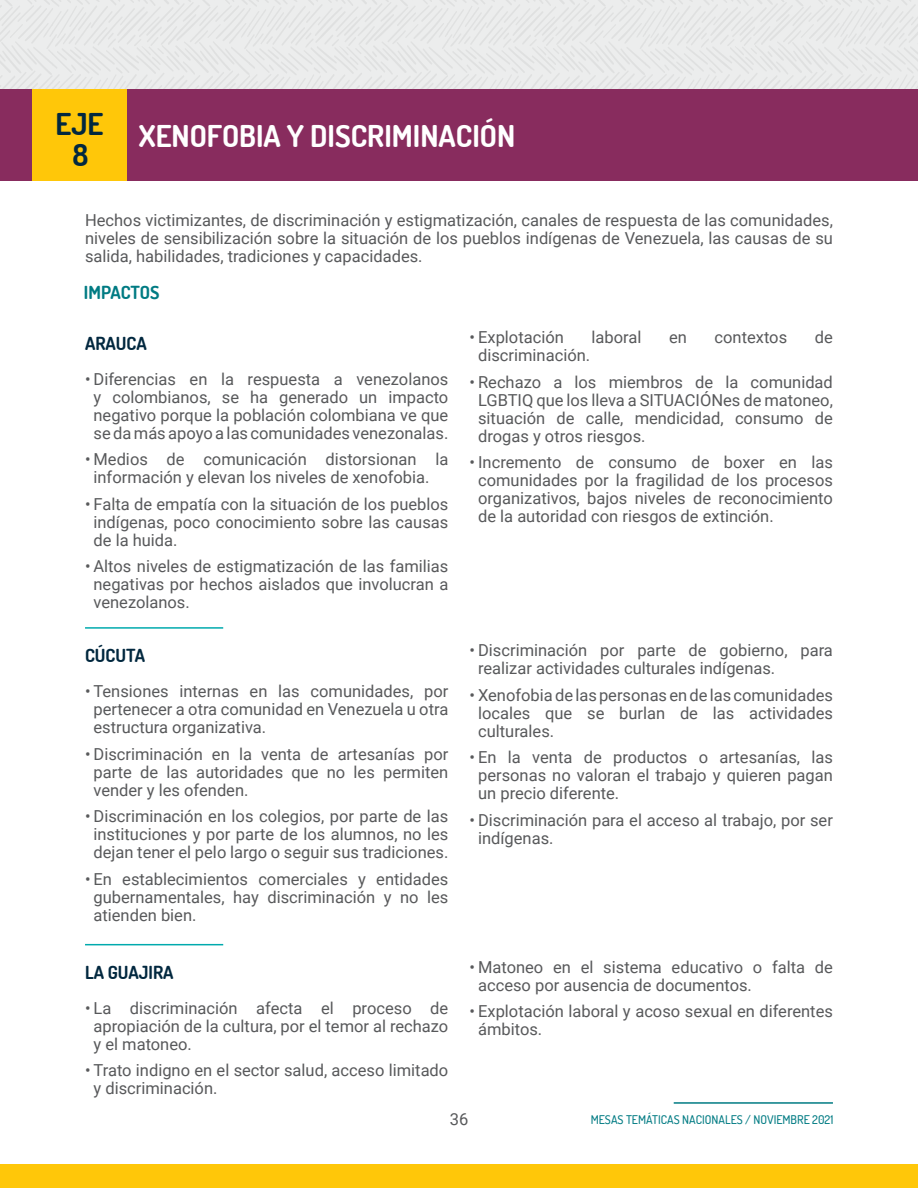
<style>
.page{position:relative;width:918px;height:1188px;background:#fff}
.page>*{position:absolute;margin:0;border:0;box-sizing:border-box;transform-origin:0 0}
.t1{font:700 30px "Dosis";color:#fff}
.t2{font:700 30px "Dosis";color:#02283f}
.t3{font:700 18px "Dosis";color:#02283f}
.t4{font:700 18px "Dosis";color:#007b83}
.t5{font:16.5px/18px "Roboto";color:#58595b;text-align:justify}
.t6{font:500 12px "Dosis";color:#007b83}
</style>
<div class="page">
<div style="left:0;top:0;width:918px;height:92px;background:#eceded"></div>
<hr style="left:674px;top:1102px;width:159px;height:2px;background:#007b83">
<div style="left:0;top:1165px;width:918px;height:23px;background:#ffc709"></div>
<div style="left:0;top:89px;width:918px;height:91px;background:#882c5e"></div>
<div style="left:33px;top:89px;width:94px;height:91px;background:#ffc709"></div>
<hr style="left:85px;top:627px;width:138px;height:2px;background:#00aaad">
<hr style="left:85px;top:944px;width:138px;height:1px;background:#00aaad">
<h1 class="t2" style="left:55px;top:105px;width:50px">EJE</h1>
<h1 class="t2" style="left:73px;top:136px;width:18px">8</h1>
<h1 class="t1" style="left:139px;top:117px;width:378px">XENOFOBIA Y DISCRIMINACIÓN</h1>
<p class="t5" style="left:85px;top:211px;width:749px">Hechos victimizantes, de discriminación y estigmatización, canales de respuesta de las comunidades, niveles de sensibilización sobre la situación de los pueblos indígenas de Venezuela, las causas de su salida, habilidades, tradiciones y capacidades.</p>
<p class="t4" style="left:84px;top:281px;width:77px">IMPACTOS</p>
<p class="t3" style="left:85px;top:331px;width:63px">ARAUCA</p>
<p class="t5" style="left:85px;top:369px;width:365px;text-align:center">• Diferencias en la respuesta a venezolanos y colombianos, se ha generado un impacto negativo porque la población colombiana ve que se da más apoyo a las comunidades venezonalas.</p>
<p class="t5" style="left:94px;top:450px;width:356px;text-indent:-8px">• Medios de comunicación distorsionan la información y elevan los niveles de xenofobia.</p>
<p class="t5" style="left:94px;top:494px;width:356px;text-indent:-8px">• Falta de empatía con la situación de los pueblos indígenas, poco conocimiento sobre las causas de la huida.</p>
<p class="t5" style="left:94px;top:557px;width:356px;text-indent:-8px">• Altos niveles de estigmatización de las familias negativas por hechos aislados que involucran a venezolanos.</p>
<p class="t3" style="left:85px;top:644px;width:61px">CÚCUTA</p>
<p class="t5" style="left:94px;top:682px;width:356px;text-indent:-8px">• Tensiones internas en las comunidades, por pertenecer a otra comunidad en Venezuela u otra estructura organizativa.</p>
<p class="t5" style="left:94px;top:744px;width:356px;text-indent:-8px">• Discriminación en la venta de artesanías por parte de las autoridades que no les permiten vender y les ofenden.</p>
<p class="t5" style="left:85px;top:807px;width:365px;text-align:center">• Discriminación en los colegios, por parte de las instituciones y por parte de los alumnos, no les dejan tener el pelo largo o seguir sus tradiciones.</p>
<p class="t5" style="left:94px;top:869px;width:356px;text-indent:-8px">• En establecimientos comerciales y entidades gubernamentales, hay discriminación y no les atienden bien.</p>
<p class="t3" style="left:85px;top:961px;width:90px">LA GUAJIRA</p>
<p class="t5" style="left:94px;top:998px;width:356px;text-indent:-8px">• La discriminación afecta el proceso de apropiación de la cultura, por el temor al rechazo y el matoneo.</p>
<p class="t5" style="left:94px;top:1061px;width:356px;text-indent:-8px">• Trato indigno en el sector salud, acceso limitado y discriminación.</p>
<p class="t5" style="left:470px;top:328px;width:96px">• Explotación</p>
<p class="t5" style="left:592px;top:328px;width:51px">laboral</p>
<p class="t5" style="left:669px;top:328px;width:19px">en</p>
<p class="t5" style="left:715px;top:328px;width:74px">contextos</p>
<p class="t5" style="left:815px;top:328px;width:20px">de</p>
<p class="t5" style="left:478px;top:346px;width:114px">discriminación.</p>
<p class="t5" style="left:478px;top:372px;width:356px;text-indent:-8px">• Rechazo a los miembros de la comunidad LGBTIQ que los lleva a SITUACIÓNes de matoneo, situación de calle, mendicidad, consumo de drogas y otros riesgos.</p>
<p class="t5" style="left:478px;top:453px;width:356px;text-indent:-8px">• Incremento de consumo de boxer en las comunidades por la fragilidad de los procesos organizativos, bajos niveles de reconocimiento de la autoridad con riesgos de extinción.</p>
<p class="t5" style="left:478px;top:641px;width:356px;text-indent:-8px">• Discriminación por parte de gobierno, para realizar actividades culturales indígenas.</p>
<p class="t5" style="left:478px;top:685px;width:356px;text-indent:-8px">• Xenofobia de las personas en de las comunidades locales que se burlan de las actividades culturales.</p>
<p class="t5" style="left:478px;top:748px;width:356px;text-indent:-8px">• En la venta de productos o artesanías, las personas no valoran el trabajo y quieren pagan un precio diferente.</p>
<p class="t5" style="left:478px;top:810px;width:356px;text-indent:-8px">• Discriminación para el acceso al trabajo, por ser indígenas.</p>
<p class="t5" style="left:478px;top:957px;width:356px;text-indent:-8px">• Matoneo en el sistema educativo o falta de acceso por ausencia de documentos.</p>
<p class="t5" style="left:478px;top:1002px;width:356px;text-indent:-8px">• Explotación laboral y acoso sexual en diferentes ámbitos.</p>
<p class="t5" style="left:450px;top:1109px;width:20px">36</p>
<p class="t6" style="left:591px;top:1112px;width:244px">MESAS TEMÁTICAS NACIONALES / NOVIEMBRE 2021</p>
</div>
